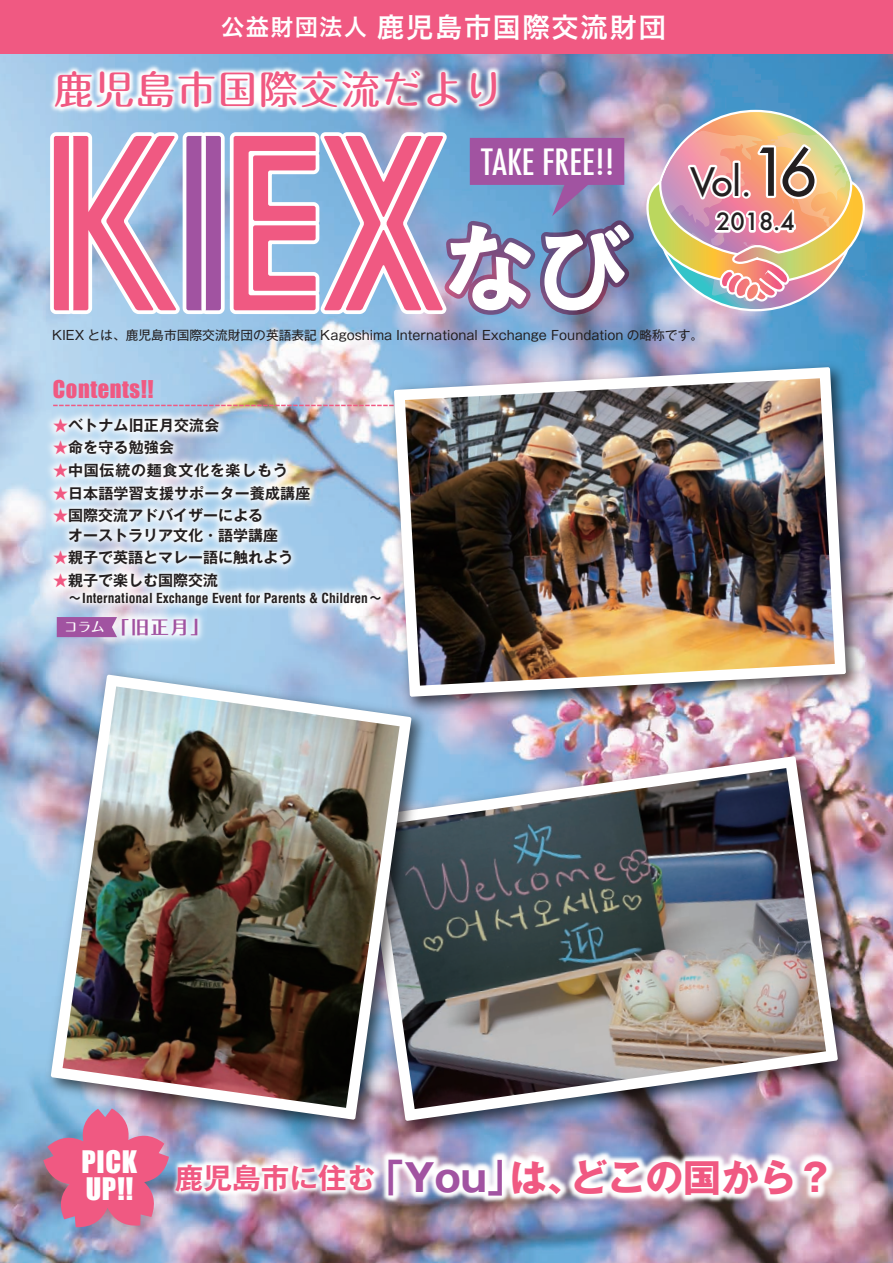
<style>
.page{position:relative;width:893px;height:1263px;background:#fff}
.page>*{position:absolute;margin:0;border:0;box-sizing:border-box;transform-origin:0 0}
.t1{font:96.3px "Koburina Go Std N W6";color:#fff}
.t2{font:500 39px "Maru Fo Pro";letter-spacing:.05em;color:#f05982}
.t3{font:38.1px "Futura";color:#231f20}
.t4{font:700 37.8px "Gothic MB101 Pr 6 N";color:#f05982}
.t5{font:500 condensed 35.4px "Futura";color:#fff}
.t6{font:700 28.65px "Gothic MB101 Pr 6 N De";color:#f05982}
.t7{font:28.5px "Koburina Go Std N W6";letter-spacing:.02em;color:#fff}
.t8{font:28.5px/27px "Impact";letter-spacing:.025em;color:#fff}
.t9{font:500 23.25px "Futura";color:#231f20}
.t10{font:22.5px "Impact";letter-spacing:.025em;color:#f05982}
.t11{font:700 18px "Folk Pro";color:#a153a1}
.t12{font:700 15px/19.5px "Gothic MB101 Pr 6 N De";color:#231f20}
.t13{font:700 15px "Gothic MB101 Pr 6 N De";letter-spacing:.05em;color:#231f20}
.t14{font:700 condensed 13.5px "Helvetica";color:#231f20}
.t15{font:500 13.5px "Maru Fo Pro";color:#fff}
.t16{font:12.75px "Gothic MB101 Pr 6 N";color:#231f20}
.s1{font-size:24px}
.s2{font-size:64.05px}
.s3{color:#f05982}
.s4{font-family:"Gothic MB101 Pr 6 N De";font-stretch:normal}
.s5{color:#a153a1}
</style>
<div class="page">
<img style="left:0;top:53px;width:893px;height:1210px">
<svg style="left:43px;top:1142px;width:71px;height:86px"></svg>
<div style="left:0;top:0;width:893px;height:53px;background:#f05982"></div>
<img style="left:0;top:358px;width:382px;height:306px">
<img style="left:63px;top:559px;width:193px;height:105px">
<img style="left:0;top:53px;width:560px;height:115px">
<img style="left:324px;top:1093px;width:567px;height:168px">
<img style="left:382px;top:356px;width:487px;height:363px">
<img style="left:394px;top:367px;width:452px;height:330px">
<img style="left:405px;top:378px;width:430px;height:308px">
<img style="left:435px;top:745px;width:426px;height:399px">
<img style="left:435px;top:756px;width:403px;height:365px">
<img style="left:435px;top:768px;width:391px;height:341px">
<img style="left:46px;top:108px;width:826px;height:214px">
<svg style="left:57px;top:617px;width:60px;height:20px"></svg>
<img style="left:114px;top:1142px;width:321px;height:112px">
<img style="left:40px;top:664px;width:395px;height:478px">
<img style="left:51px;top:675px;width:360px;height:445px">
<img style="left:63px;top:686px;width:337px;height:422px">
<p class="t7" style="left:221px;top:5px;width:447px"><span class="s1">公益財団法人</span> 鹿児島市国際交流財団</p>
<p class="t2" style="left:54px;top:58px;width:450px">鹿児島市国際交流だより</p>
<p class="t5" style="left:481px;top:139px;width:135px">TAKE FREE!!</p>
<h1 class="t1" style="left:442px;top:194px;width:189px">なび</h1>
<p class="t3" style="left:690px;top:157px;width:128px">Vol.<span class="s2">16</span></p>
<p class="t9" style="left:716px;top:206px;width:80px">2018.4</p>
<p class="t16" style="left:52px;top:324px;width:652px">KIEX とは、鹿児島市国際交流財団の英語表記 Kagoshima International Exchange Foundation の略称です。</p>
<p class="t10" style="left:53px;top:371px;width:102px">Contents!!</p>
<p class="t12" style="left:53px;top:415px;width:168px"><span class="s3">★</span>ベトナム旧正月交流会</p>
<p class="t12" style="left:53px;top:437px;width:122px"><span class="s3">★</span>命を守る勉強会</p>
<p class="t13" style="left:53px;top:458px;width:236px"><span class="s3">★</span>中国伝統の麺食文化を楽しもう</p>
<p class="t12" style="left:53px;top:482px;width:259px"><span class="s3">★</span>日本語学習支援サポーター養成講座</p>
<p class="t12" style="left:53px;top:505px;width:227px"><span class="s3">★</span>国際交流アドバイザーによる　オーストラリア文化・語学講座</p>
<p class="t12" style="left:53px;top:547px;width:242px"><span class="s3">★</span>親子で英語とマレー語に触れよう</p>
<p class="t12" style="left:53px;top:569px;width:167px"><span class="s3">★</span>親子で楽しむ国際交流</p>
<p class="t14" style="left:68px;top:589px;width:316px"><span class="s4">～</span>International Exchange Event for Parents &amp; Children<span class="s4">～</span></p>
<p class="t11" style="left:111px;top:612px;width:99px">「旧正月」</p>
<p class="t15" style="left:64px;top:616px;width:42px">コラム</p>
<p class="t8" style="left:82px;top:1148px;width:57px">PICK<br>UP!!</p>
<p class="t6" style="left:175px;top:1154px;width:202px">鹿児島市に住む</p>
<p class="t4" style="left:366px;top:1146px;width:470px"><span class="s5">「You」</span>は、どこの国から？</p>
</div>
